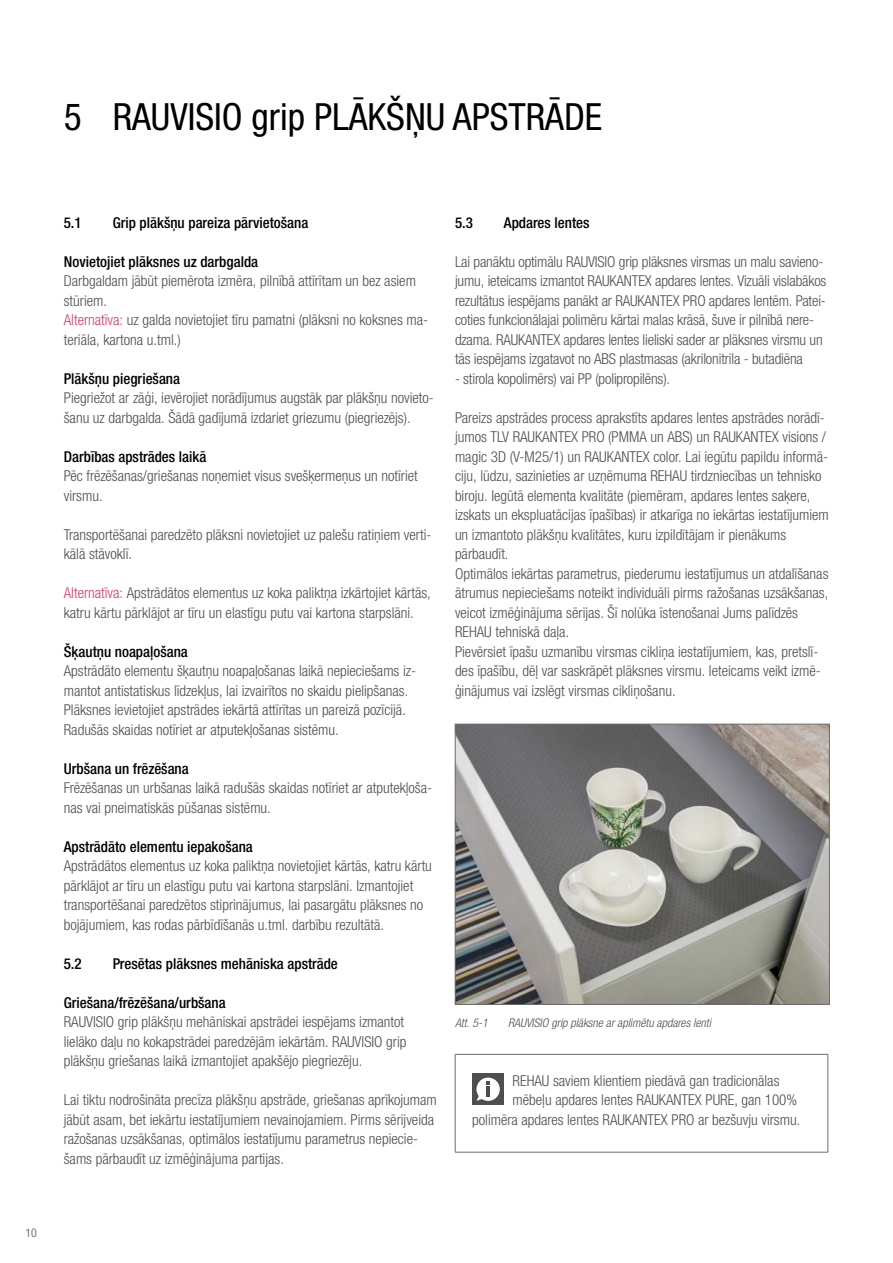
<style>
.page{position:relative;width:893px;height:1263px;background:#fff}
.page>*{position:absolute;margin:0;border:0;box-sizing:border-box;transform-origin:0 0}
.t1{font:condensed 37.5px "Helvetica Neue LTW1 G";color:#000}
.Bodytext{font:300 condensed 15px/19.5px "Helvetica Neue LTW1 G";color:#4e4e4d}
.Bodytext_headline{font:500 condensed 15px "Helvetica Neue LTW1 G";color:#000}
.t2{font:italic 300 condensed 12px "Helvetica Neue LTW1 G";color:#4e4e4d}
.Pagenumber_left{font:300 condensed 12px "Helvetica Neue LTW1 G";color:#4e4e4d}
.s1{color:#d13c73}
</style>
<div class="page">
<hr style="left:455px;top:1054px;width:373px;height:1px;background:#6d6d6c">
<hr style="left:455px;top:1054px;width:1px;height:98px;background:#6d6d6c">
<hr style="left:828px;top:1054px;width:1px;height:98px;background:#6d6d6c">
<hr style="left:455px;top:1152px;width:373px;height:1px;background:#6d6d6c">
<div style="left:472px;top:1073px;width:32px;height:32px;background:#4e4e4d"></div>
<svg style="left:476px;top:1077px;width:24px;height:24px"></svg>
<img style="left:457px;top:726px;width:371px;height:277px">
<div style="left:455px;top:724px;width:375px;height:281px;border:1px solid #6d6d6c"></div>
<p class="t1" style="left:64px;top:95px;width:540px">5 RAUVISIO grip PLĀKŠŅU APSTRĀDE</p>
<p class="Pagenumber_left" style="left:26px;top:1226px;width:13px">10</p>
<p class="Bodytext_headline" style="left:64px;top:213px;width:19px">5.1</p>
<p class="Bodytext_headline" style="left:113px;top:213px;width:197px">Grip plākšņu pareiza pārvietošana</p>
<p class="Bodytext_headline" style="left:64px;top:252px;width:196px">Novietojiet plāksnes uz darbgalda</p>
<p class="Bodytext" style="left:64px;top:271px;width:354px">Darbgaldam jābūt piemērota izmēra, pilnībā attīrītam un bez asiem stūriem.</p>
<p class="Bodytext" style="left:64px;top:310px;width:366px"><span class="s1">Alternatīva:</span> uz galda novietojiet tīru pamatni (plāksni no koksnes ma&shy;teriāla, kartona u.tml.)</p>
<p class="Bodytext_headline" style="left:64px;top:369px;width:118px">Plākšņu piegriešana</p>
<p class="Bodytext" style="left:64px;top:388px;width:372px">Piegriežot ar zāģi, ievērojiet norādījumus augstāk par plākšņu novieto&shy;šanu uz darbgalda. Šādā gadījumā izdariet griezumu (piegriezējs).</p>
<p class="Bodytext_headline" style="left:64px;top:447px;width:144px">Darbības apstrādes laikā</p>
<p class="Bodytext" style="left:64px;top:466px;width:355px">Pēc frēzēšanas/griešanas noņemiet visus svešķermeņus un notīriet virsmu.</p>
<p class="Bodytext" style="left:64px;top:525px;width:369px">Transportēšanai paredzēto plāksni novietojiet uz palešu ratiņiem verti&shy;kālā stāvoklī.</p>
<p class="Bodytext" style="left:64px;top:583px;width:369px"><span class="s1">Alternatīva:</span> Apstrādātos elementus uz koka paliktņa izkārtojiet kārtās, katru kārtu pārklājot ar tīru un elastīgu putu vai kartona starpslāni.</p>
<p class="Bodytext_headline" style="left:64px;top:642px;width:126px">Šķautņu noapaļošana</p>
<p class="Bodytext" style="left:64px;top:661px;width:354px">Apstrādāto elementu šķautņu noapaļošanas laikā nepieciešams iz&shy;mantot antistatiskus līdzekļus, lai izvairītos no skaidu pielipšanas.<br>Plāksnes ievietojiet apstrādes iekārtā attīrītas un pareizā pozīcijā.</p>
<p class="Bodytext" style="left:64px;top:720px;width:276px">Radušās skaidas notīriet ar atputekļošanas sistēmu.</p>
<p class="Bodytext_headline" style="left:64px;top:759px;width:126px">Urbšana un frēzēšana</p>
<p class="Bodytext" style="left:64px;top:778px;width:370px">Frēzēšanas un urbšanas laikā radušās skaidas notīriet ar atputekļoša&shy;nas vai pneimatiskās pūšanas sistēmu.</p>
<p class="Bodytext_headline" style="left:64px;top:837px;width:191px">Apstrādāto elementu iepakošana</p>
<p class="Bodytext" style="left:64px;top:856px;width:370px">Apstrādātos elementus uz koka paliktņa novietojiet kārtās, katru kārtu pārklājot ar tīru un elastīgu putu vai kartona starpslāni. Izmantojiet transportēšanai paredzētos stiprinājumus, lai pasargātu plāksnes no bojājumiem, kas rodas pārbīdīšanās u.tml. darbību rezultātā.</p>
<p class="Bodytext_headline" style="left:64px;top:954px;width:19px">5.2</p>
<p class="Bodytext_headline" style="left:113px;top:954px;width:227px">Presētas plāksnes mehāniska apstrāde</p>
<p class="Bodytext_headline" style="left:64px;top:993px;width:163px">Griešana/frēzēšana/urbšana</p>
<p class="Bodytext" style="left:64px;top:1012px;width:344px">RAUVISIO grip plākšņu mehāniskai apstrādei iespējams izmantot lielāko daļu no kokapstrādei paredzējām iekārtām. RAUVISIO grip plākšņu griešanas laikā izmantojiet apakšējo piegriezēju.</p>
<p class="Bodytext" style="left:64px;top:1090px;width:375px">Lai tiktu nodrošināta precīza plākšņu apstrāde, griešanas aprīkojumam jābūt asam, bet iekārtu iestatījumiem nevainojamiem. Pirms sērijveida ražošanas uzsākšanas, optimālos iestatījumu parametrus nepiecie&shy;šams pārbaudīt uz izmēģinājuma partijas.</p>
<p class="Bodytext_headline" style="left:455px;top:213px;width:20px">5.3</p>
<p class="Bodytext_headline" style="left:504px;top:213px;width:87px">Apdares lentes</p>
<p class="Bodytext" style="left:455px;top:252px;width:373px">Lai panāktu optimālu RAUVISIO grip plāksnes virsmas un malu savieno&shy;jumu, ieteicams izmantot RAUKANTEX apdares lentes. Vizuāli vislabākos rezultātus iespējams panākt ar RAUKANTEX PRO apdares lentēm. Patei&shy;coties funkcionālajai polimēru kārtai malas krāsā, šuve ir pilnībā nere&shy;dzama. RAUKANTEX apdares lentes lieliski sader ar plāksnes virsmu un tās iespējams izgatavot no ABS plastmasas (akrilonitrila - butadiēna</p>
<p class="Bodytext" style="left:455px;top:369px;width:217px">- stirola kopolimērs) vai PP (polipropilēns).</p>
<p class="Bodytext" style="left:455px;top:408px;width:375px">Pareizs apstrādes process aprakstīts apdares lentes apstrādes norādī&shy;jumos TLV RAUKANTEX PRO (PMMA un ABS) un RAUKANTEX visions / magic 3D (V-M25/1) un RAUKANTEX color. Lai iegūtu papildu informā&shy;ciju, lūdzu, sazinieties ar uzņēmuma REHAU tirdzniecības un tehnisko biroju. Iegūtā elementa kvalitāte (piemēram, apdares lentes saķere, izskats un ekspluatācijas īpašības) ir atkarīga no iekārtas iestatījumiem un izmantoto plākšņu kvalitātes, kuru izpildītājam ir pienākums pārbaudīt.</p>
<p class="Bodytext" style="left:455px;top:564px;width:375px">Optimālos iekārtas parametrus, piederumu iestatījumus un atdalīšanas ātrumus nepieciešams noteikt individuāli pirms ražošanas uzsākšanas, veicot izmēģinājuma sērijas. Šī nolūka īstenošanai Jums palīdzēs REHAU tehniskā daļa.</p>
<p class="Bodytext" style="left:455px;top:642px;width:367px">Pievērsiet īpašu uzmanību virsmas cikliņa iestatījumiem, kas, pretslī&shy;des īpašību, dēļ var saskrāpēt plāksnes virsmu. Ieteicams veikt izmē&shy;ģinājumus vai izslēgt virsmas cikliņošanu.</p>
<p class="t2" style="left:455px;top:1016px;width:34px">Att. 5-1</p>
<p class="t2" style="left:508px;top:1016px;width:204px">RAUVISIO grip plāksne ar aplimētu apdares lenti</p>
<p class="Bodytext" style="left:513px;top:1071px;width:268px">REHAU saviem klientiem piedāvā gan tradicionālas</p>
<p class="Bodytext" style="left:513px;top:1090px;width:286px">mēbeļu apdares lentes RAUKANTEX PURE, gan 100%</p>
<p class="Bodytext" style="left:472px;top:1110px;width:330px">polimēra apdares lentes RAUKANTEX PRO ar bezšuvju virsmu.</p>
</div>
